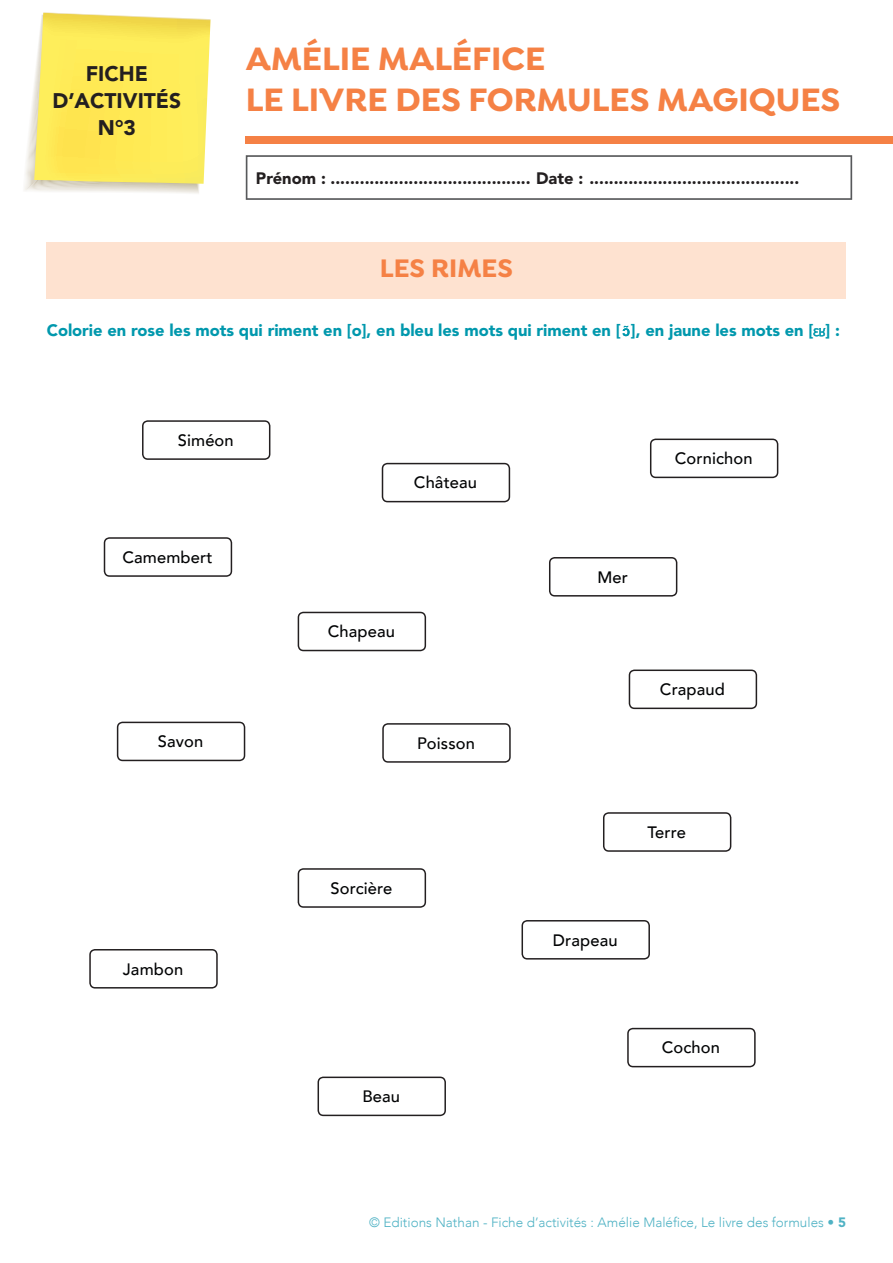
<style>
.page{position:relative;width:893px;height:1263px;background:#fff}
.page>*{position:absolute;margin:0;border:0;box-sizing:border-box;transform-origin:0 0}
.t1{font:700 34.5px/41.4px "Isidora";color:#f58145}
.t2{font:700 27px "Isidora";color:#f58145}
.t3{font:900 21px/27px "Avenir LT Std";color:#231f20;text-align:center}
.t4{font:900 16.5px "Avenir LT Std";color:#231f20}
.t5{font:500 16.5px "Avenir";letter-spacing:.01em;color:#020304}
.t6{font:900 16.5px "Avenir LT Std";letter-spacing:-.005em;color:#0098ad}
.t7{font:300 13.5px "Avenir";color:#4fb2c4}
.s1{font-family:"Avenir LT Std";font-weight:900}
</style>
<div class="page">
<div style="left:246px;top:136px;width:647px;height:8px;background:#f58145"></div>
<svg style="left:24px;top:12px;width:187px;height:182px;background:#faea70"></svg>
<svg style="left:246px;top:155px;width:606px;height:45px"></svg>
<div style="left:47px;top:242px;width:799px;height:57px;background:#fee2d0"></div>
<svg style="left:382px;top:463px;width:128px;height:39px"></svg>
<svg style="left:650px;top:439px;width:128px;height:39px"></svg>
<svg style="left:549px;top:557px;width:128px;height:40px"></svg>
<svg style="left:521px;top:920px;width:129px;height:39px"></svg>
<svg style="left:627px;top:1028px;width:129px;height:39px"></svg>
<svg style="left:629px;top:669px;width:128px;height:40px"></svg>
<svg style="left:603px;top:812px;width:128px;height:40px"></svg>
<svg style="left:298px;top:868px;width:128px;height:40px"></svg>
<svg style="left:142px;top:420px;width:128px;height:40px"></svg>
<svg style="left:298px;top:612px;width:128px;height:39px"></svg>
<svg style="left:117px;top:722px;width:128px;height:39px"></svg>
<svg style="left:382px;top:723px;width:129px;height:40px"></svg>
<svg style="left:89px;top:949px;width:129px;height:39px"></svg>
<svg style="left:318px;top:1076px;width:128px;height:40px"></svg>
<svg style="left:104px;top:537px;width:128px;height:40px"></svg>
<svg style="left:622px;top:326px;width:8px;height:10px"></svg>
<svg style="left:813px;top:328px;width:13px;height:8px"></svg>
<p class="t3" style="left:52px;top:60px;width:130px">FICHE<br>D’ACTIVITÉS<br>N°3</p>
<h1 class="t1" style="left:246px;top:39px;width:596px">AMÉLIE MALÉFICE<br>LE LIVRE DES FORMULES MAGIQUES</h1>
<p class="t4" style="left:256px;top:168px;width:545px">Prénom : ......................................... Date : ...........................................</p>
<h2 class="t2" style="left:380px;top:251px;width:135px">LES RIMES</h2>
<p class="t6" style="left:47px;top:321px;width:795px">Colorie en rose les mots qui riment en [o], en bleu les mots qui riment en [ ], en jaune les mots en [ ] :</p>
<p class="t5" style="left:178px;top:426px;width:58px">Siméon</p>
<p class="t5" style="left:122px;top:543px;width:91px">Camembert</p>
<p class="t5" style="left:414px;top:468px;width:65px">Château</p>
<p class="t5" style="left:328px;top:617px;width:69px">Chapeau</p>
<p class="t5" style="left:158px;top:727px;width:47px">Savon</p>
<p class="t5" style="left:417px;top:729px;width:59px">Poisson</p>
<p class="t5" style="left:123px;top:954px;width:62px">Jambon</p>
<p class="t5" style="left:330px;top:874px;width:63px">Sorcière</p>
<p class="t5" style="left:362px;top:1082px;width:39px">Beau</p>
<p class="t5" style="left:675px;top:444px;width:79px">Cornichon</p>
<p class="t5" style="left:597px;top:563px;width:32px">Mer</p>
<p class="t5" style="left:660px;top:675px;width:66px">Crapaud</p>
<p class="t5" style="left:647px;top:818px;width:40px">Terre</p>
<p class="t5" style="left:553px;top:926px;width:66px">Drapeau</p>
<p class="t5" style="left:662px;top:1033px;width:60px">Cochon</p>
<p class="t7" style="left:369px;top:1214px;width:479px">© Editions Nathan - Fiche d’activités : Amélie Maléfice, Le livre des formules • <span class="s1">5</span></p>
</div>
